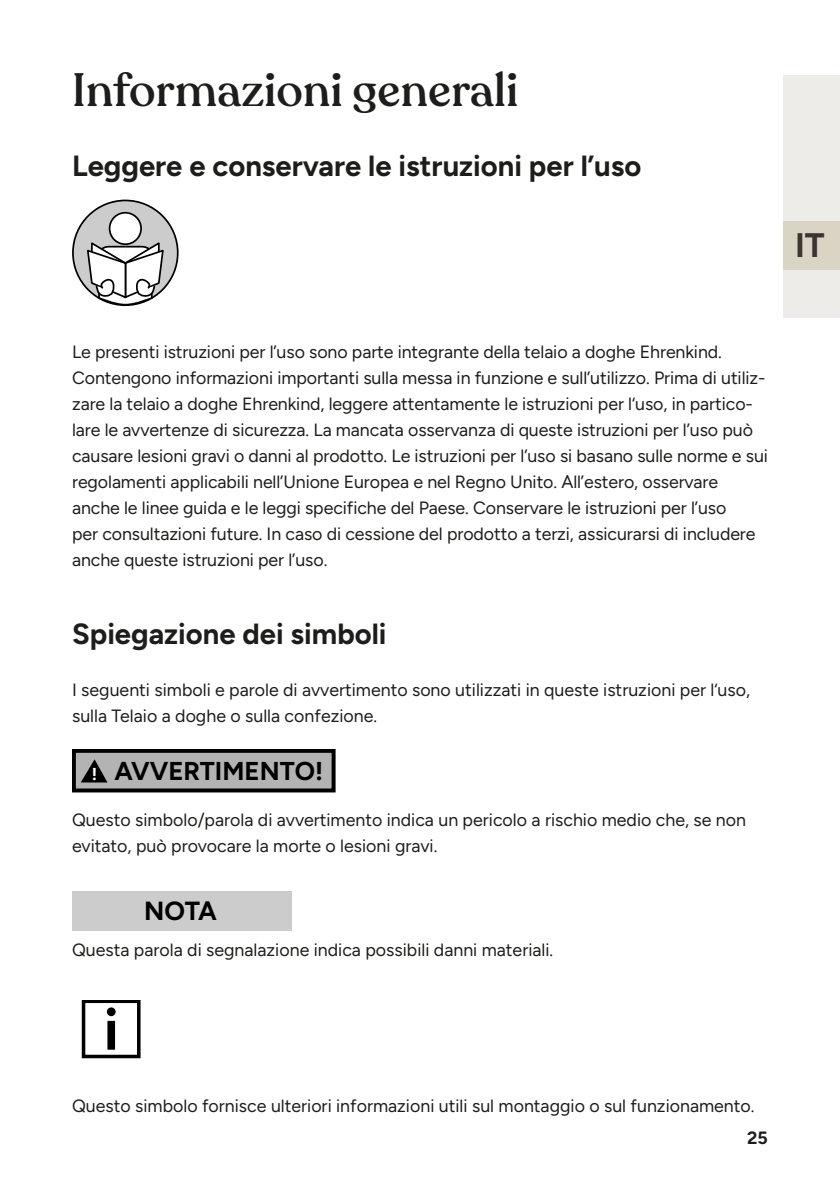
<style>
.page{position:relative;width:840px;height:1191px;background:#fff}
.page>*{position:absolute;margin:0;border:0;box-sizing:border-box;transform-origin:0 0}
.t1{font:300 57.6px "Figtree";color:#000}
.Überschrift_1{font:500 46.2px "Recoleta";color:#1d1d1b}
.t2{font:700 34px "Figtree";color:#3a3531}
.Überschrift_2{font:700 29.2px "Figtree";color:#1d1d1b}
.t3{font:300 26.2px "Figtree";color:#000}
.t4{font:300 25.8px "Figtree";color:#000}
.Absatz{font:17.8px/26px "Figtree";letter-spacing:-.005em;color:#1d1d1b}
.t5{font:700 17.8px "Figtree";color:#1d1d1b}
.s1{font-size:17.2px;color:#fff}
</style>
<div class="page">
<div style="left:783px;top:76px;width:56px;height:242px;background:#eeece9"></div>
<div style="left:783px;top:221px;width:56px;height:48px;background:#dad4c4"></div>
<svg style="left:72px;top:200px;width:106px;height:106px"></svg>
<div style="left:74px;top:751px;width:259px;height:39px;background:#b3b3b3"></div>
<div style="left:72px;top:749px;width:263px;height:43px;border:4px solid #000"></div>
<svg style="left:81px;top:759px;width:26px;height:23px"></svg>
<div style="left:72px;top:891px;width:219px;height:39px;background:#ccc"></div>
<div style="left:82px;top:1000px;width:58px;height:58px;border:4px solid #000"></div>
<p class="Überschrift_1" style="left:72px;top:62px;width:447px">Informazioni generali</p>
<p class="Überschrift_2" style="left:72px;top:148px;width:570px">Leggere e conservare le istruzioni per l’uso</p>
<h3 class="t2" style="left:794px;top:225px;width:31px">IT</h3>
<p class="Absatz" style="left:72px;top:339px;width:697px">Le presenti istruzioni per l’uso sono parte integrante della telaio a doghe Ehrenkind.<br>Contengono informazioni importanti sulla messa in funzione e sull’utilizzo. Prima di utiliz&shy;zare la telaio a doghe Ehrenkind, leggere attentamente le istruzioni per l‘uso, in partico&shy;lare le avvertenze di sicurezza. La mancata osservanza di queste istruzioni per l’uso può causare lesioni gravi o danni al prodotto. Le istruzioni per l’uso si basano sulle norme e sui regolamenti applicabili nell’Unione Europea e nel Regno Unito. All’estero, osservare</p>
<p class="Absatz" style="left:72px;top:495px;width:684px">anche le linee guida e le leggi specifiche del Paese. Conservare le istruzioni per l’uso per consultazioni future. In caso di cessione del prodotto a terzi, assicurarsi di includere anche queste istruzioni per l’uso.</p>
<p class="Überschrift_2" style="left:72px;top:616px;width:316px">Spiegazione dei simboli</p>
<p class="Absatz" style="left:72px;top:677px;width:679px">I seguenti simboli e parole di avvertimento sono utilizzati in queste istruzioni per l‘uso, sulla Telaio a doghe o sulla confezione.</p>
<p class="t4" style="left:92px;top:756px;width:233px"><span class="s1">!</span> AVVERTIMENTO!</p>
<p class="Absatz" style="left:72px;top:807px;width:675px">Questo simbolo/parola di avvertimento indica un pericolo a rischio medio che, se non evitato, può provocare la morte o lesioni gravi.</p>
<p class="t3" style="left:144px;top:896px;width:74px">NOTA</p>
<p class="Absatz" style="left:72px;top:937px;width:482px">Questa parola di segnalazione indica possibili danni materiali.</p>
<p class="t1" style="left:104px;top:997px;width:17px">i</p>
<p class="Absatz" style="left:72px;top:1093px;width:683px">Questo simbolo fornisce ulteriori informazioni utili sul montaggio o sul funzionamento.</p>
<p class="t5" style="left:746px;top:1127px;width:22px">25</p>
</div>
